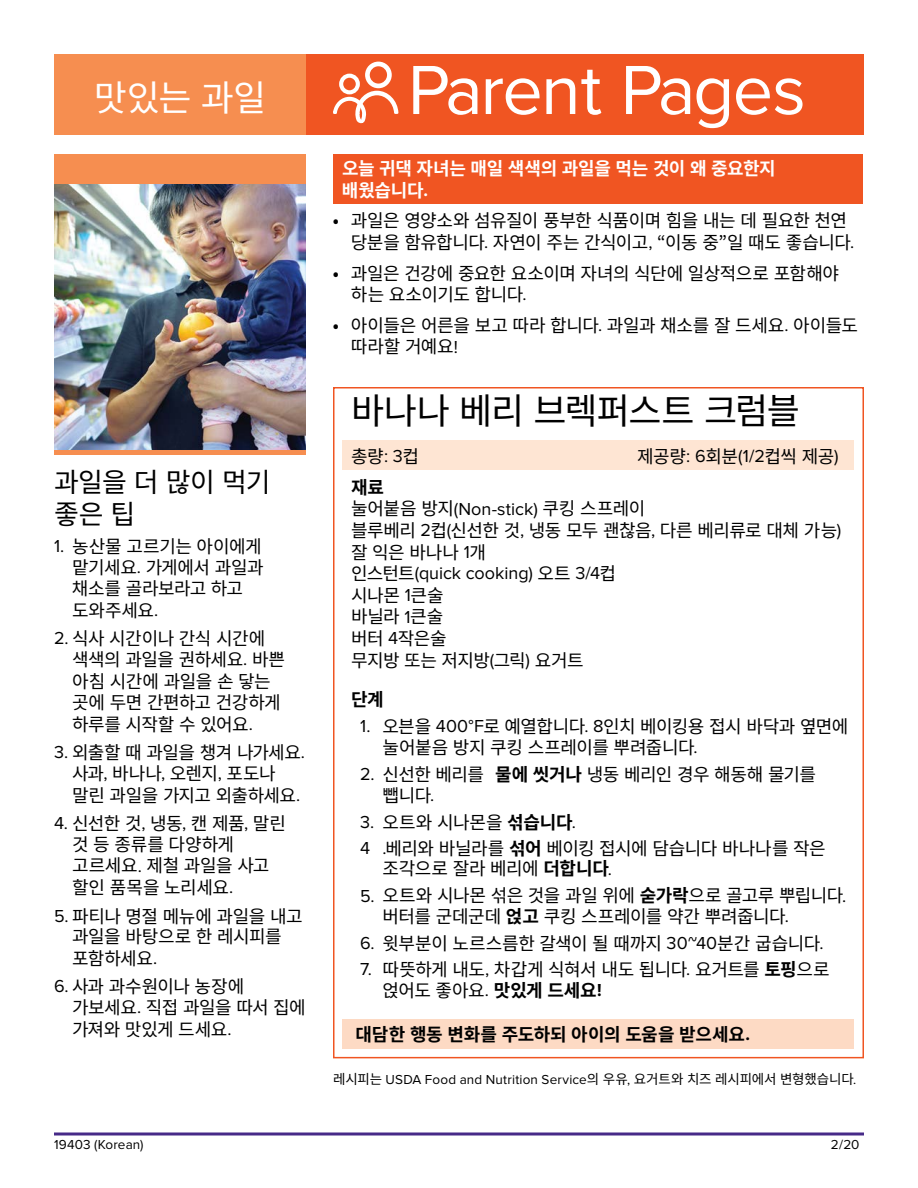
<style>
.page{position:relative;width:918px;height:1188px;background:#fff}
.page>*{position:absolute;margin:0;border:0;box-sizing:border-box;transform-origin:0 0}
.t1{font:72px "Proxima Nova";letter-spacing:-.025em;color:#fff}
.t2{font:36px "Source Han Sans K";letter-spacing:-.035em;color:#000}
.t3{font:36px "Source Han Sans K";color:#fff}
.t4{font:27px/32.4px "Source Han Sans K";letter-spacing:-.02em;color:#000}
.t5{font:18px/21.6px "Source Han Sans K";letter-spacing:-.025em;color:#000}
.t6{font:700 18px/21.6px "Source Han Sans K";letter-spacing:-.02em;color:#fff}
.t7{font:700 18px "Source Han Sans K";letter-spacing:-.01em;color:#000}
.t8{font:18px "Proxima Nova";color:#000}
.t9{font:13.5px "Proxima Nova";letter-spacing:.015em;color:#000}
.s1{font-family:"Proxima Nova"}
.s2{font-weight:700}
.s3{font-family:"Source Han Sans K"}
.s4{font-family:"Proxima Nova";font-weight:700}
</style>
<div class="page">
<div style="left:54px;top:54px;width:810px;height:81px;background:#f05522"></div>
<img style="left:54px;top:184px;width:252px;height:267px">
<div style="left:333px;top:387px;width:531px;height:671px;border:2px solid #f05522"></div>
<div style="left:343px;top:440px;width:511px;height:30px;background:#fee5d3"></div>
<div style="left:343px;top:1019px;width:511px;height:30px;background:#fddac4"></div>
<div style="left:334px;top:154px;width:529px;height:49px;background:#f05522"></div>
<div style="left:54px;top:154px;width:252px;height:30px;background:#f68e50"></div>
<hr style="left:54px;top:451px;width:252px;height:4px;background:#f68e50">
<svg style="left:333px;top:61px;width:66px;height:63px"></svg>
<div style="left:54px;top:54px;width:252px;height:81px;background:#f68e50"></div>
<svg style="left:54px;top:1132px;width:810px;height:4px;background:#745fa5"></svg>
<h2 class="t3" style="left:94px;top:77px;width:174px">맛있는 과일</h2>
<h3 class="t4" style="left:54px;top:467px;width:218px">과일을 더 많이 먹기 좋은 팁</h3>
<p class="t5" style="left:72px;top:536px;width:193px;text-indent:-18px"><span class="s1">1.</span> 농산물 고르기는 아이에게 맡기세요<span class="s1">.</span> 가게에서 과일과 채소를 골라보라고 하고 도와주세요<span class="s1">.</span></p>
<p class="t5" style="left:72px;top:628px;width:215px;text-indent:-18px"><span class="s1">2.</span> 식사 시간이나 간식 시간에 색색의 과일을 권하세요<span class="s1">.</span> 바쁜 아침 시간에 과일을 손 닿는 곳에 두면 간편하고 건강하게 하루를 시작할 수 있어요<span class="s1">.</span></p>
<p class="t5" style="left:72px;top:743px;width:235px;line-height:21.1px;text-indent:-18px"><span class="s1">3.</span> 외출할 때 과일을 챙겨 나가세요<span class="s1">. </span>사과<span class="s1">,</span> 바나나<span class="s1">,</span> 오렌지<span class="s1">,</span> 포도나 말린 과일을 가지고 외출하세요<span class="s1">.</span></p>
<p class="t5" style="left:72px;top:813px;width:215px;text-indent:-18px"><span class="s1">4.</span> 신선한 것<span class="s1">,</span> 냉동<span class="s1">,</span> 캔 제품<span class="s1">,</span> 말린 것 등 종류를 다양하게 고르세요<span class="s1">.</span> 제철 과일을 사고 할인 품목을 노리세요<span class="s1">.</span></p>
<p class="t5" style="left:72px;top:906px;width:232px;line-height:21.1px;text-indent:-18px"><span class="s1">5.</span> 파티나 명절 메뉴에 과일을 내고 과일을 바탕으로 한 레시피를 포함하세요<span class="s1">.</span></p>
<p class="t5" style="left:72px;top:977px;width:235px;line-height:21.1px;text-indent:-18px"><span class="s1">6.</span> 사과 과수원이나 농장에 가보세요<span class="s1">.</span> 직접 과일을 따서 집에 가져와 맛있게 드세요<span class="s1">.</span></p>
<h1 class="t1" style="left:408px;top:49px;width:400px">Parent Pages</h1>
<p class="t6" style="left:342px;top:158px;width:435px">오늘 귀댁 자녀는 매일 색색의 과일을 먹는 것이 왜 중요한지 배웠습니다<span class="s1">.</span></p>
<p class="t5" style="left:351px;top:210px;width:505px;text-indent:-18px">• 과일은 영양소와 섬유질이 풍부한 식품이며 힘을 내는 데 필요한 천연 당분을 함유합니다<span class="s1">.</span> 자연이 주는 간식이고<span class="s1">,</span> “이동 중”일 때도 좋습니다<span class="s1">.</span></p>
<p class="t5" style="left:351px;top:263px;width:490px;text-indent:-18px">• 과일은 건강에 중요한 요소이며 자녀의 식단에 일상적으로 포함해야 하는 요소이기도 합니다<span class="s1">.</span></p>
<p class="t5" style="left:351px;top:315px;width:509px;text-indent:-18px">• 아이들은 어른을 보고 따라 합니다<span class="s1">.</span> 과일과 채소를 잘 드세요<span class="s1">.</span> 아이들도 따라할 거예요<span class="s1">!</span></p>
<h2 class="t2" style="left:351px;top:390px;width:451px">바나나 베리 브렉퍼스트 크럼블</h2>
<p class="t5" style="left:351px;top:446px;width:69px">총량<span class="s1">: 3</span>컵</p>
<p class="t5" style="left:637px;top:446px;width:203px">제공량<span class="s1">: 6</span>회분<span class="s1">(1/2</span>컵씩 제공<span class="s1">)</span></p>
<p class="t5" style="left:351px;top:477px;width:492px"><span class="s2">재료<br></span>눌어붙음 방지<span class="s1">(Non-stick)</span> 쿠킹 스프레이<br>블루베리 <span class="s1">2</span>컵<span class="s1">(</span>신선한 것<span class="s1">,</span> 냉동 모두 괜찮음<span class="s1">,</span> 다른 베리류로 대체 가능<span class="s1">) </span>잘 익은 바나나 <span class="s1">1</span>개</p>
<p class="t8" style="left:351px;top:563px;width:266px"><span class="s3">인스턴트</span>(quick cooking) <span class="s3">오트</span> 3/4<span class="s3">컵</span></p>
<p class="t5" style="left:351px;top:585px;width:234px">시나몬 <span class="s1">1</span>큰술<br>바닐라 <span class="s1">1</span>큰술<br>버터 <span class="s1">4</span>작은술<br>무지방 또는 저지방<span class="s1">(</span>그릭<span class="s1">)</span> 요거트</p>
<p class="t7" style="left:351px;top:690px;width:34px">단계</p>
<p class="t5" style="left:383px;top:717px;width:467px;line-height:20.7px;text-indent:-23px"><span class="s1">1.</span> 오븐을 <span class="s1">400°F</span>로 예열합니다<span class="s1">. 8</span>인치 베이킹용 접시 바닥과 옆면에 눌어붙음 방지 쿠킹 스프레이를 뿌려줍니다<span class="s1">.</span></p>
<p class="t5" style="left:383px;top:764px;width:435px;line-height:20.7px;text-indent:-23px"><span class="s1">2.</span> 신선한 베리를 <span class="s2">물에 씻거나</span> 냉동 베리인 경우 해동해 물기를 뺍니다<span class="s1">.</span></p>
<p class="t5" style="left:360px;top:809px;width:467px;line-height:26.1px"><span class="s1">3.</span> 오트와 시나몬을 <span class="s2">섞습니다</span><span class="s1">.<br>4 .</span>베리와 바닐라를 <span class="s2">섞어</span> 베이킹 접시에 담습니다 바나나를 작은</p>
<p class="t5" style="left:383px;top:858px;width:231px">조각으로 잘라 베리에 <span class="s2">더합니다</span><span class="s1">.</span></p>
<p class="t5" style="left:383px;top:886px;width:465px;line-height:20.7px;text-indent:-23px"><span class="s1">5.</span> 오트와 시나몬 섞은 것을 과일 위에 <span class="s2">숟가락</span>으로 골고루 뿌립니다<span class="s1">. </span>버터를 군데군데 <span class="s2">얹고</span> 쿠킹 스프레이를 약간 뿌려줍니다<span class="s1">.</span></p>
<p class="t5" style="left:360px;top:933px;width:465px"><span class="s1">6.</span> 윗부분이 노르스름한 갈색이 될 때까지 <span class="s1">30~40</span>분간 굽습니다<span class="s1">.</span></p>
<p class="t5" style="left:383px;top:960px;width:449px;line-height:20.7px;text-indent:-23px"><span class="s1">7.</span> 따뜻하게 내도<span class="s1">,</span> 차갑게 식혀서 내도 됩니다<span class="s1">.</span> 요거트를 <span class="s2">토핑</span>으로 얹어도 좋아요<span class="s1">.</span> <span class="s2">맛있게 드세요</span><span class="s4">!</span></p>
<p class="t7" style="left:356px;top:1024px;width:396px">대담한 행동 변화를 주도하되 아이의 도움을 받으세요<span class="s1">.</span></p>
<p class="t9" style="left:333px;top:1071px;width:525px"><span class="s3">레시피는</span> USDA Food and Nutrition Service<span class="s3">의 우유</span>, <span class="s3">요거트와 치즈 레시피에서 변형했습니다</span>.</p>
<p class="t9" style="left:54px;top:1137px;width:91px">19403 (Korean)</p>
<p class="t9" style="left:831px;top:1137px;width:30px">2/20</p>
</div>
